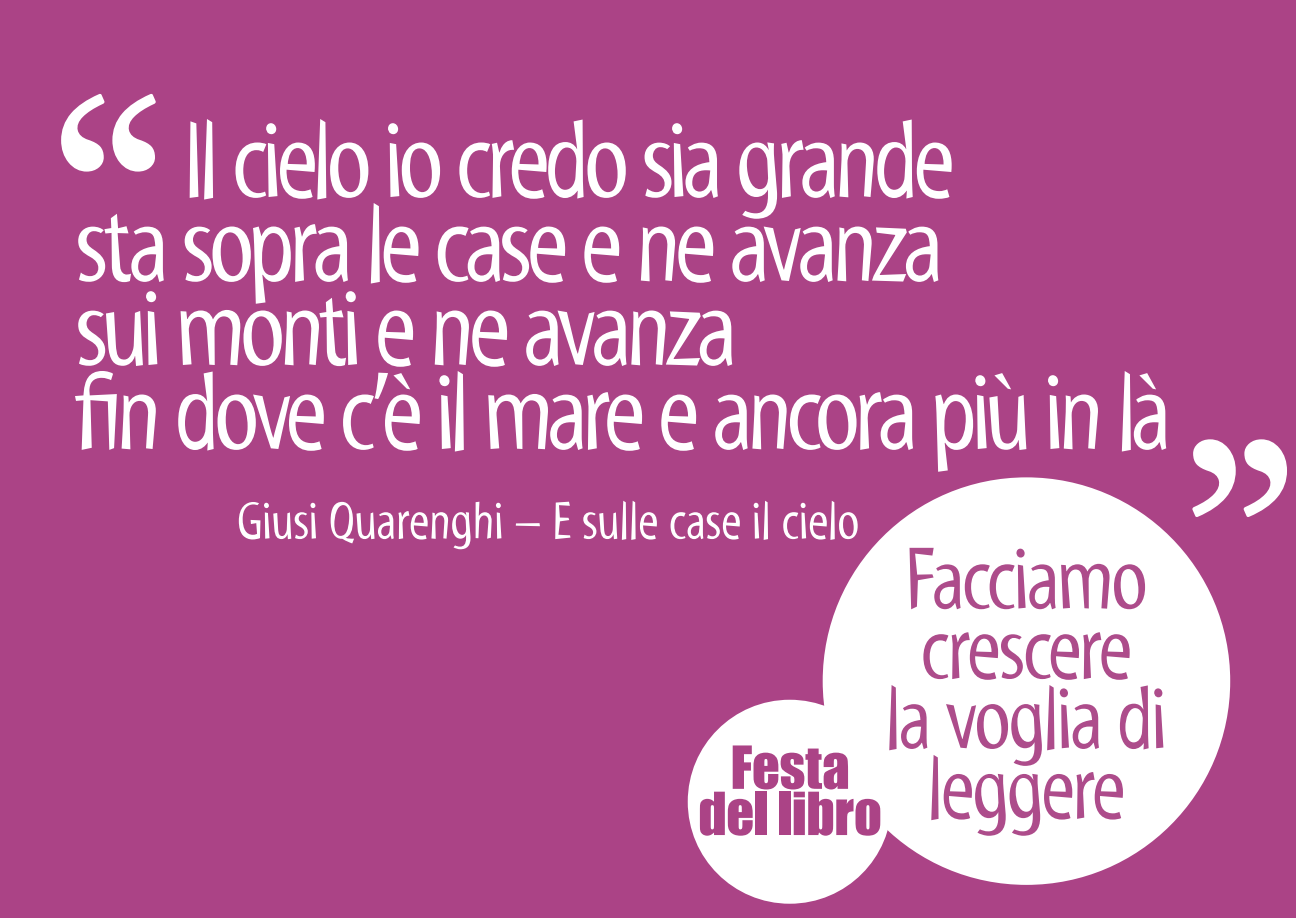
<style>
.page{position:relative;width:1296px;height:918px;background:#ab4386}
.page>*{position:absolute;margin:0;border:0;box-sizing:border-box;transform-origin:0 0}
.t1{font:300px "Garamond";color:#fff}
.t2{font:111px/84px "Myriad Std Tilt";letter-spacing:-.055em;color:#fff}
.t3{font:90px/69.9px "Myriad Std Tilt";letter-spacing:-.035em;color:#ad4c8b;text-align:center}
.t4{font:54.9px/46.2px "Impact";letter-spacing:-.01em;color:#ab4386;text-align:center}
.t5{font:54px "Myriad Std Tilt";letter-spacing:-.01em;color:#fff}
</style>
<div class="page">
<svg style="left:823px;top:477px;width:407px;height:408px;fill:#fff"></svg>
<svg style="left:688px;top:700px;width:204px;height:204px"></svg>
<h1 class="t1" style="left:45px;top:13px;width:129px">“</h1>
<p class="t2" style="left:75px;top:120px;width:1098px;text-indent:108px">Il cielo io credo sia grande<br>sta sopra le case e ne avanza<br>sui monti e ne avanza<br>fin dove c’è il mare e ancora più in là</p>
<p class="t5" style="left:237px;top:491px;width:624px">Giusi Quarenghi – E sulle case il cielo</p>
<p class="t3" style="left:885px;top:545px;width:284px">Facciamo crescere<br>la voglia di leggere</p>
<p class="t4" style="left:698px;top:743px;width:185px">Festa del libro</p>
<h1 class="t1" style="left:1176px;top:357px;width:129px">”</h1>
</div>
